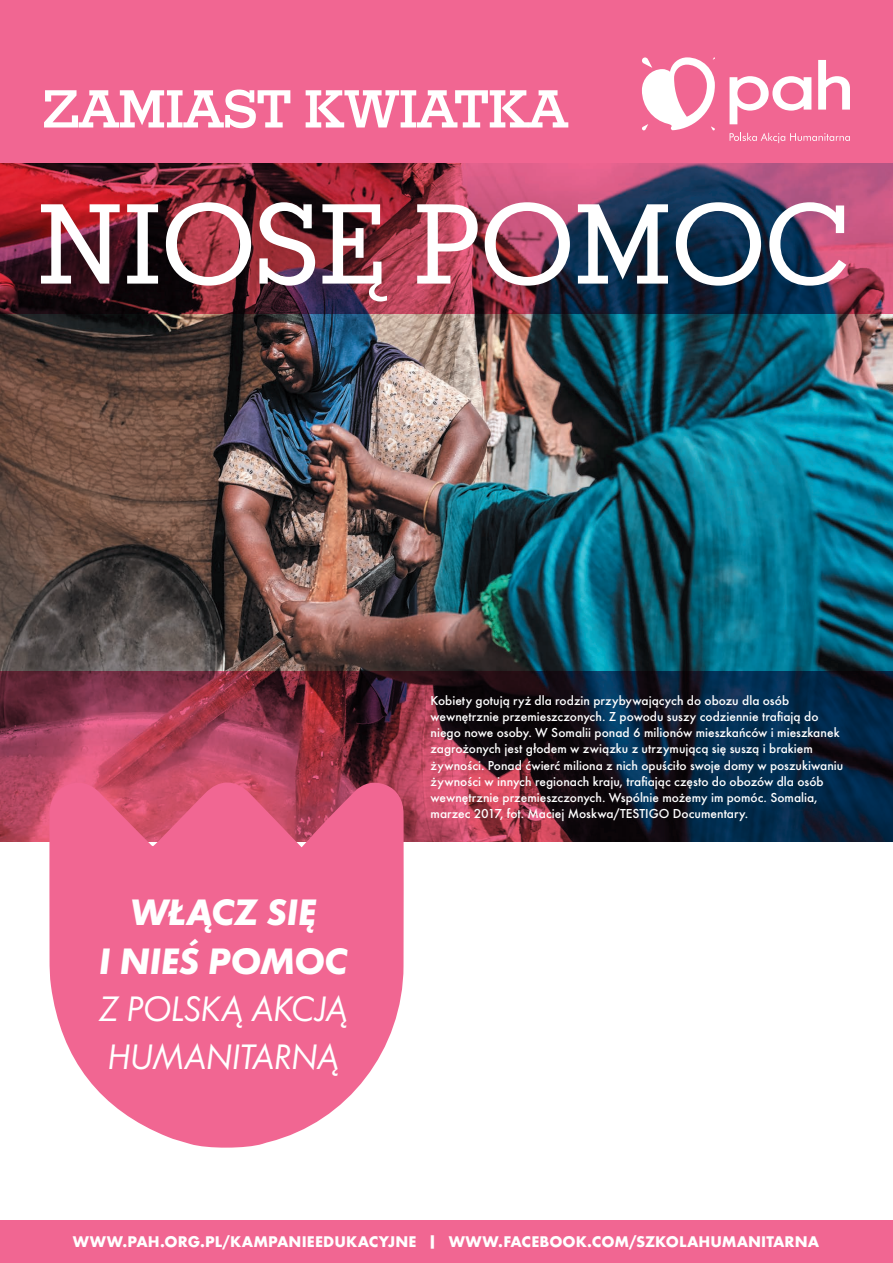
<style>
.page{position:relative;width:893px;height:1263px;background:#fff}
.page>*{position:absolute;margin:0;border:0;box-sizing:border-box;transform-origin:0 0}
.t1{font:118.88px "Stymie TOT";letter-spacing:-.01em;color:#fff}
.t2{font:500 55.88px "Stymie TOT";letter-spacing:-.01em;color:#fff}
.t3{font:italic 700 38.25px/48.8px "Futura TOT";letter-spacing:-.015em;color:#fff;text-align:center}
.t4{font:36.75px/47.2px "Futura TOT Boo Obl";letter-spacing:-.03em;color:#fff}
.t5{font:700 16.12px "Futura TOT";letter-spacing:.005em;color:#fff}
.t6{font:500 13.5px/16.2px "Futura TOT";color:#fff}
</style>
<div class="page">
<img style="left:0;top:314px;width:893px;height:358px">
<svg style="left:0;top:672px;width:893px;height:170px;background:#4d2a3f"></svg>
<div style="left:0;top:0;width:893px;height:163px;background:#f16692"></div>
<img style="left:0;top:163px;width:893px;height:151px">
<div style="left:0;top:1220px;width:893px;height:43px;background:#f16692"></div>
<svg style="left:49px;top:779px;width:355px;height:369px;background:#ee759a"></svg>
<svg style="left:642px;top:57px;width:73px;height:73px"></svg>
<svg style="left:730px;top:76px;width:81px;height:48px"></svg>
<svg style="left:818px;top:60px;width:32px;height:50px"></svg>
<svg style="left:730px;top:133px;width:120px;height:10px"></svg>
<h2 class="t2" style="left:43px;top:77px;width:527px">ZAMIAST KWIATKA</h2>
<h1 class="t1" style="left:37px;top:175px;width:816px">NIOSĘ POMOC</h1>
<h3 class="t3" style="left:99px;top:887px;width:250px">WŁĄCZ SIĘ<br>I NIEŚ POMOC</h3>
<h3 class="t4" style="left:98px;top:985px;width:251px">Z POLSKĄ AKCJĄ<br>HUMANITARNĄ</h3>
<p class="t6" style="left:431px;top:692px;width:414px">Kobiety gotują ryż dla rodzin przybywających do obozu dla osób wewnętrznie przemieszczonych. Z powodu suszy codziennie trafiają do niego nowe osoby. W Somalii ponad 6 milionów mieszkańców i mieszkanek zagrożonych jest głodem w związku z utrzymującą się suszą i brakiem żywności. Ponad ćwierć miliona z nich opuściło swoje domy w poszukiwaniu żywności w innych regionach kraju, trafiając często do obozów dla osób wewnętrznie przemieszczonych. Wspólnie możemy im pomóc. Somalia, marzec 2017, fot. Maciej Moskwa/TESTIGO Documentary.</p>
<p class="t5" style="left:73px;top:1231px;width:748px">WWW.PAH.ORG.PL/KAMPANIEEDUKACYJNE | WWW.FACEBOOK.COM/SZKOLAHUMANITARNA</p>
</div>
